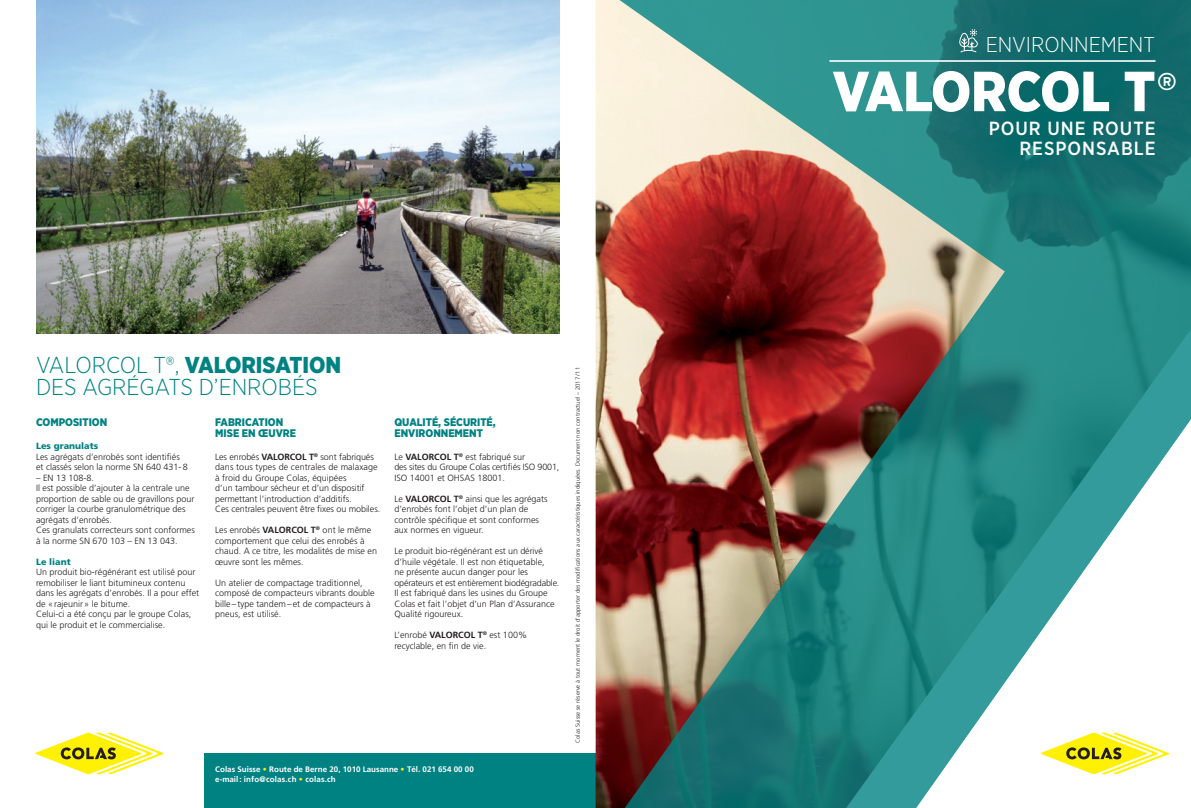
<style>
.page{position:relative;width:1191px;height:808px;background:#fff}
.page>*{position:absolute;margin:0;border:0;box-sizing:border-box;transform-origin:0 0}
.t1{font:900 56.4px "Gotham Narrow";color:#fff}
.t2{font:500 24.3px "Brandon Grotesque";color:#fff}
.t3{font:900 23px "Gotham Narrow";color:#008283}
.t4{font:300 23px "Gotham Narrow";color:#008283}
.sous-titres{font:300 21.4px "Gotham Narrow";color:#fff}
.t5{font:500 19px "Gotham Narrow";letter-spacing:.05em;color:#fff}
.t6{font:900 11px "Gotham Narrow";color:#008283}
.texte{font:300 9px/10.5px "Frutiger";color:#231f20}
.texte-2{font:900 9px "Frutiger";color:#008283}
.t7{font:700 8px "Frutiger";color:#fff}
.t8{font:700 8px "Frutiger";letter-spacing:.02em;color:#fff}
.texte-3{font:300 6px "Frutiger";letter-spacing:.005em;color:#231f20}
.s1{font-weight:300}
.s2{font-weight:700}
.s3{font-weight:900;color:#fff101}
</style>
<div class="page">
<div style="left:204px;top:753px;width:391px;height:55px;background:#008283"></div>
<img style="left:36px;top:0;width:523px;height:333px">
<img style="left:595px;top:0;width:12px;height:808px">
<svg style="left:607px;top:0;width:584px;height:808px;background:#5f736d"></svg>
<svg style="left:916px;top:420px;width:275px;height:388px"></svg>
<hr style="left:829px;top:60px;width:326px;height:2px;background:#fff">
<svg style="left:959px;top:30px;width:19px;height:23px"></svg>
<svg style="left:1040px;top:732px;width:129px;height:42px"></svg>
<svg style="left:35px;top:732px;width:129px;height:42px"></svg>
<p class="t3" style="left:36px;top:350px;width:307px"><span class="s1">VALORCOL T®,</span> VALORISATION</p>
<p class="t4" style="left:36px;top:373px;width:283px">DES AGRÉGATS D’ENROBÉS</p>
<p class="texte-3" style="left:574px;top:743px;width:377px;rotate:-90deg">Colas Suisse se réserve à tout moment le droit d’apporter des modifications aux caractéristiques indiquées. Document non contractuel – 2017/11</p>
<p class="t6" style="left:394px;top:415px;width:103px">QUALITÉ, SÉCURITÉ,</p>
<p class="t6" style="left:394px;top:426px;width:90px">ENVIRONNEMENT</p>
<p class="texte" style="left:394px;top:451px;width:166px">Le <span class="s2">VALORCOL T</span><sup>®</sup> est fabriqué sur<br>des sites du Groupe Colas certifiés ISO 9001,<br>ISO 14001 et OHSAS 18001.</p>
<p class="texte" style="left:394px;top:493px;width:155px">Le <span class="s2">VALORCOL T</span><sup>®</sup> ainsi que les agrégats d’enrobés font l’objet d’un plan de contrôle spécifique et sont conformes aux normes en vigueur.</p>
<p class="texte" style="left:394px;top:546px;width:166px">Le produit bio-régénérant est un dérivé d’huile végétale. Il est non étiquetable,<br>ne présente aucun danger pour les opérateurs et est entièrement biodégradable.<br>Il est fabriqué dans les usines du Groupe Colas et fait l’objet d’un Plan d’Assurance Qualité rigoureux.</p>
<p class="texte" style="left:394px;top:630px;width:134px">L’enrobé <span class="s2">VALORCOL T</span><sup>®</sup> est 100% recyclable, en fin de vie.</p>
<p class="t6" style="left:36px;top:415px;width:73px">COMPOSITION</p>
<p class="texte-2" style="left:36px;top:440px;width:64px">Les granulats</p>
<p class="texte" style="left:36px;top:451px;width:153px">Les agrégats d’enrobés sont identifiés et classés selon la norme SN 640 431-8</p>
<p class="texte" style="left:36px;top:472px;width:60px">– EN 13 108-8.</p>
<p class="texte" style="left:36px;top:483px;width:160px">Il est possible d’ajouter à la centrale une proportion de sable ou de gravillons pour corriger la courbe granulométrique des agrégats d’enrobés.</p>
<p class="texte" style="left:36px;top:525px;width:160px">Ces granulats correcteurs sont conformes à la norme SN 670 103 – EN 13 043.</p>
<p class="texte-2" style="left:36px;top:556px;width:36px">Le liant</p>
<p class="texte" style="left:36px;top:567px;width:165px">Un produit bio-régénérant est utilisé pour remobiliser le liant bitumineux contenu dans les agrégats d’enrobés. Il a pour effet de «rajeunir» le bitume.</p>
<p class="texte" style="left:36px;top:609px;width:157px">Celui-ci a été conçu par le groupe Colas, qui le produit et le commercialise.</p>
<p class="t6" style="left:215px;top:415px;width:70px">FABRICATION</p>
<p class="t6" style="left:215px;top:426px;width:82px">MISE EN ŒUVRE</p>
<p class="texte" style="left:215px;top:451px;width:166px">Les enrobés <span class="s2">VALORCOL T</span><sup>®</sup> sont fabriqués dans tous types de centrales de malaxage à froid du Groupe Colas, équipées<br>d’un tambour sécheur et d’un dispositif permettant l’introduction d’additifs.<br>Ces centrales peuvent être fixes ou mobiles.</p>
<p class="texte" style="left:215px;top:525px;width:163px">Les enrobés <span class="s2">VALORCOL T</span><sup>®</sup> ont le même comportement que celui des enrobés à chaud. A ce titre, les modalités de mise en œuvre sont les mêmes.</p>
<p class="texte" style="left:215px;top:577px;width:161px">Un atelier de compactage traditionnel, composé de compacteurs vibrants double bille – type tandem–et de compacteurs à pneus, est utilisé.</p>
<p class="t7" style="left:215px;top:764px;width:260px">Colas Suisse <span class="s3">•</span> Route de Berne 20, 1010 Lausanne <span class="s3">•</span> Tél. 021 654 00 00</p>
<p class="t8" style="left:215px;top:775px;width:122px">e-mail: info@colas.ch <span class="s3">•</span> colas.ch</p>
<p class="sous-titres" style="left:985px;top:31px;width:171px">ENVIRONNEMENT</p>
<p class="t1" style="left:832px;top:54px;width:324px">VALORCOL T</p>
<p class="t2" style="left:1157px;top:64px;width:21px">®</p>
<p class="t5" style="left:988px;top:117px;width:168px">POUR UNE ROUTE</p>
<p class="t5" style="left:1019px;top:136px;width:138px">RESPONSABLE</p>
</div>
